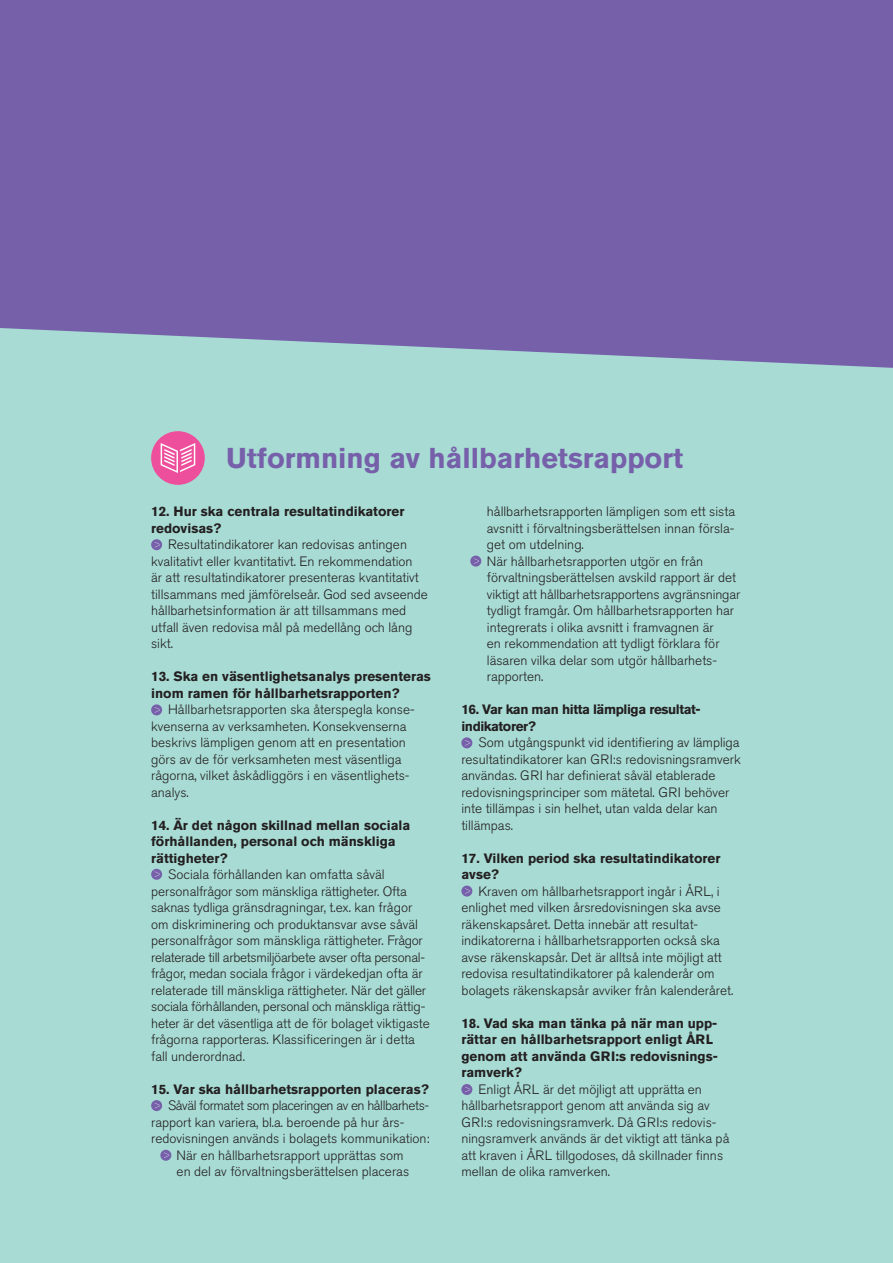
<style>
.page{position:relative;width:893px;height:1263px;background:#a8dbd4}
.page>*{position:absolute;margin:0;border:0;box-sizing:border-box;transform-origin:0 0}
.t1{font:700 28.5px "Akzidenz Grotesk BE";color:#7660aa}
.t2{font:300 13.5px/16.5px "Akzidenz Grotesk BE";color:#231f20}
.t3{font:700 13.5px/16.5px "Akzidenz Grotesk BE";color:#231f20}
.t4{font:700 13.5px/16.5px "Akzidenz Grotesk BE";letter-spacing:-.03em;color:#231f20}
.t5{font:300 13.5px "Akzidenz Grotesk BE";letter-spacing:-.03em;color:#231f20}
</style>
<div class="page">
<div style="left:0;top:0;width:893px;height:368px;background:#7660aa"></div>
<div style="left:151px;top:431px;width:54px;height:54px;background:#ee4f9d;border-radius:50%"></div>
<svg style="left:161px;top:443px;width:34px;height:30px"></svg>
<div style="left:151px;top:539px;width:11px;height:11px;background:#7660aa;border-radius:50%"></div>
<svg style="left:155px;top:542px;width:5px;height:5px"></svg>
<div style="left:151px;top:704px;width:11px;height:11px;background:#7660aa;border-radius:50%"></div>
<svg style="left:155px;top:707px;width:5px;height:6px"></svg>
<div style="left:151px;top:869px;width:11px;height:11px;background:#7660aa;border-radius:50%"></div>
<svg style="left:155px;top:871px;width:5px;height:6px"></svg>
<div style="left:151px;top:1100px;width:11px;height:11px;background:#7660aa;border-radius:50%"></div>
<svg style="left:155px;top:1103px;width:5px;height:5px"></svg>
<div style="left:160px;top:1150px;width:11px;height:11px;background:#7660aa;border-radius:50%"></div>
<svg style="left:164px;top:1152px;width:5px;height:6px"></svg>
<div style="left:470px;top:556px;width:11px;height:11px;background:#7660aa;border-radius:50%"></div>
<svg style="left:474px;top:558px;width:5px;height:6px"></svg>
<svg style="left:461px;top:737px;width:11px;height:11px"></svg>
<div style="left:461px;top:885px;width:11px;height:11px;background:#7660aa;border-radius:50%"></div>
<svg style="left:465px;top:888px;width:5px;height:6px"></svg>
<div style="left:461px;top:1084px;width:11px;height:11px;background:#7660aa;border-radius:50%"></div>
<svg style="left:465px;top:1087px;width:5px;height:5px"></svg>
<h1 class="t1" style="left:226px;top:442px;width:459px">Utformning av hållbarhetsrapport</h1>
<p class="t3" style="left:151px;top:503px;width:255px">12. Hur ska centrala resultatindikatorer redovisas?</p>
<p class="t2" style="left:151px;top:537px;width:278px;text-indent:17px">Resultatindikatorer kan redovisas antingen kvalitativt eller kvantitativt. En rekommendation<br>är att resultatindikatorer presenteras kvantitativt tillsammans med jämförelseår. God sed avseende hållbarhetsinformation är att tillsammans med utfall även redovisa mål på medellång och lång sikt.</p>
<p class="t3" style="left:151px;top:668px;width:281px">13. Ska en väsentlighetsanalys presenteras inom ramen för hållbarhetsrapporten?</p>
<p class="t2" style="left:151px;top:701px;width:265px;text-indent:17px">Hållbarhetsrapporten ska återspegla konse&shy;kvenserna av verksamheten. Konsekvenserna beskrivs lämpligen genom att en presentation görs av de för verksamheten mest väsentliga rågorna, vilket åskådliggörs i en väsentlighets&shy;analys.</p>
<p class="t3" style="left:151px;top:817px;width:261px">14. Är det någon skillnad mellan sociala förhållanden, personal och mänskliga rättigheter?</p>
<p class="t2" style="left:151px;top:866px;width:280px;text-indent:17px">Sociala förhållanden kan omfatta såväl personalfrågor som mänskliga rättigheter. Ofta saknas tydliga gränsdragningar, t.ex. kan frågor om diskriminering och produktansvar avse såväl personalfrågor som mänskliga rättigheter. Frågor relaterade till arbetsmiljöarbete avser ofta personal&shy;frågor, medan sociala frågor i värdekedjan ofta är relaterade till mänskliga rättigheter. När det gäller sociala förhållanden, personal och mänskliga rättig&shy;heter är det väsentliga att de för bolaget viktigaste frågorna rapporteras. Klassificeringen är i detta fall underordnad.</p>
<p class="t3" style="left:151px;top:1081px;width:279px">15. Var ska hållbarhetsrapporten placeras?</p>
<p class="t5" style="left:168px;top:1098px;width:262px">Såväl formatet som placeringen av en hållbarhets-</p>
<p class="t2" style="left:151px;top:1114px;width:255px">rapport kan variera, bl.a. beroende på hur års-</p>
<p class="t2" style="left:151px;top:1130px;width:280px">redovisningen används i bolagets kommunikation:</p>
<p class="t2" style="left:177px;top:1147px;width:228px">När en hållbarhetsrapport upprättas som</p>
<p class="t2" style="left:177px;top:1163px;width:234px">en del av förvaltningsberättelsen placeras</p>
<p class="t2" style="left:487px;top:503px;width:255px">hållbarhetsrapporten lämpligen som ett sista avsnitt i förvaltningsberättelsen innan försla&shy;get om utdelning.<br>När hållbarhetsrapporten utgör en från förvaltningsberättelsen avskild rapport är det viktigt att hållbarhetsrapportens avgränsningar tydligt framgår. Om hållbarhetsrapporten har integrerats i olika avsnitt i framvagnen är<br>en rekommendation att tydligt förklara för läsaren vilka delar som utgör hållbarhets&shy;rapporten.</p>
<p class="t4" style="left:461px;top:701px;width:241px">16. Var kan man hitta lämpliga resultat&shy;indikatorer?</p>
<p class="t2" style="left:461px;top:734px;width:281px;text-indent:17px">Som utgångspunkt vid identifiering av lämpliga resultatindikatorer kan GRI:s redovisningsramverk användas. GRI har definierat såväl etablerade redovisningsprinciper som mätetal. GRI behöver inte tillämpas i sin helhet, utan valda delar kan tillämpas.</p>
<p class="t3" style="left:461px;top:850px;width:261px">17. Vilken period ska resultatindikatorer avse?</p>
<p class="t2" style="left:461px;top:883px;width:273px;text-indent:17px">Kraven om hållbarhetsrapport ingår i ÅRL, i enlighet med vilken årsredovisningen ska avse räkenskapsåret. Detta innebär att resultat&shy;indikatorerna i hållbarhetsrapporten också ska avse räkenskapsår. Det är alltså inte möjligt att redovisa resultatindikatorer på kalenderår om bolagets räkenskapsår avviker från kalenderåret.</p>
<p class="t3" style="left:461px;top:1015px;width:258px">18. Vad ska man tänka på när man upp&shy;rättar en hållbarhetsrapport enligt ÅRL genom att använda GRI:s redovisnings&shy;ramverk?</p>
<p class="t2" style="left:461px;top:1081px;width:270px;text-indent:17px">Enligt ÅRL är det möjligt att upprätta en hållbarhetsrapport genom att använda sig av GRI:s redovisningsramverk. Då GRI:s redovis&shy;ningsramverk används är det viktigt att tänka på att kraven i ÅRL tillgodoses, då skillnader finns mellan de olika ramverken.</p>
</div>
